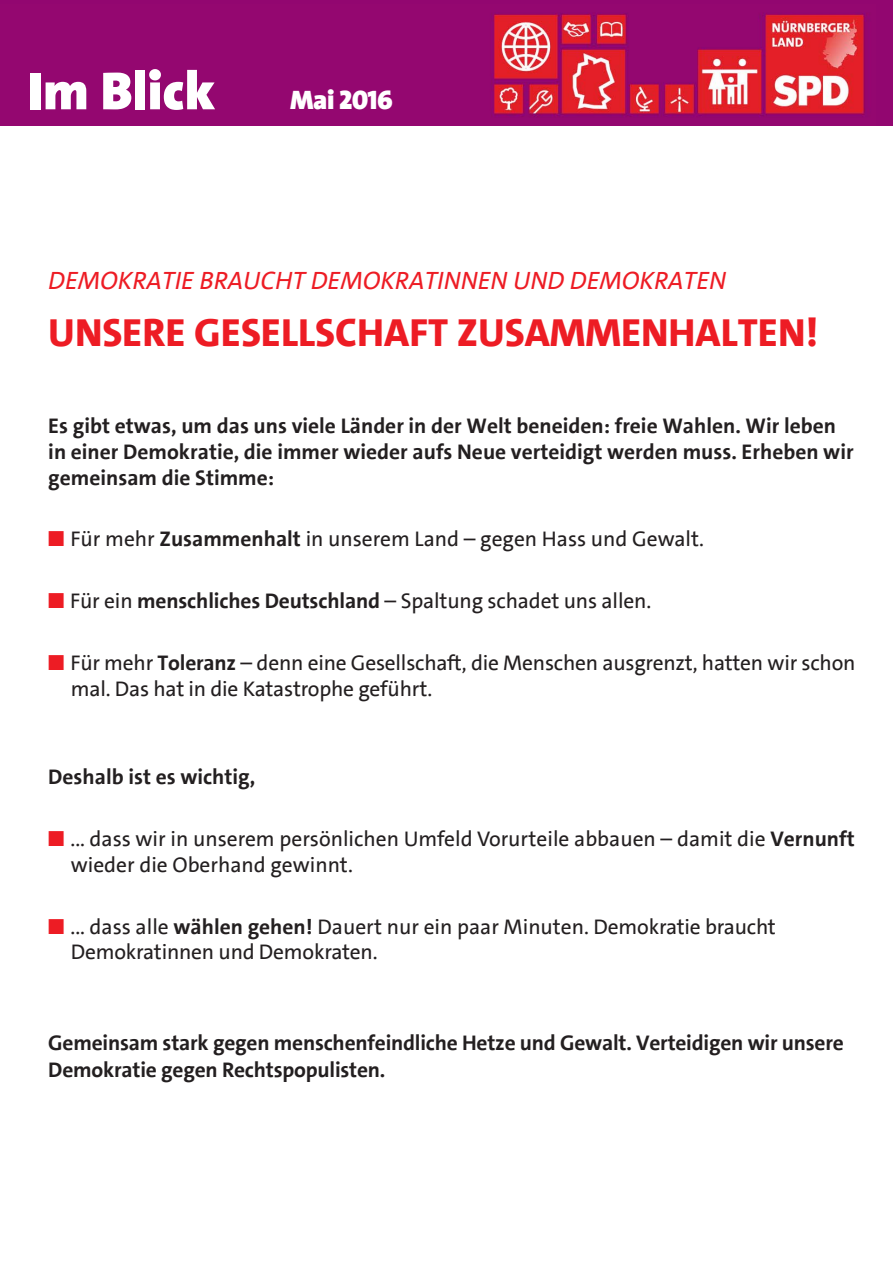
<style>
.page{position:relative;width:893px;height:1263px;background:#fff}
.page>*{position:absolute;margin:0;border:0;box-sizing:border-box;transform-origin:0 0}
.t1{font:900 54px "SPD The Sans";color:#fff}
.t2{font:800 39.75px "SPD The Sans Versal";color:#ed1c24}
.t3{font:900 27px "SPD The Sans";letter-spacing:-.02em;color:#fff}
.t4{font:italic 25.35px "SPD The Sans Versal";color:#ed1c24}
.t5{font:21.45px/25.7px "SPD The Sans";letter-spacing:-.005em;color:#231f20}
.t6{font:700 21.45px/25.7px "SPD The Sans";color:#231f20}
.s1{font-weight:700}
</style>
<div class="page">
<div style="left:0;top:0;width:893px;height:126px;background:#920670"></div>
<img style="left:492px;top:13px;width:373px;height:104px">
<h1 class="t1" style="left:28px;top:56px;width:189px">Im Blick</h1>
<p class="t3" style="left:290px;top:83px;width:104px">Mai 2016</p>
<p class="t4" style="left:48px;top:264px;width:679px">DEMOKRATIE BRAUCHT DEMOKRATINNEN UND DEMOKRATEN</p>
<h2 class="t2" style="left:48px;top:307px;width:771px">UNSERE GESELLSCHAFT ZUSAMMENHALTEN!</h2>
<p class="t6" style="left:48px;top:413px;width:807px">Es gibt etwas, um das uns viele Länder in der Welt beneiden: freie Wahlen. Wir leben in einer Demokratie, die immer wieder aufs Neue verteidigt werden muss. Erheben wir gemeinsam die Stimme:</p>
<p class="t5" style="left:71px;top:527px;width:635px">Für mehr <span class="s1">Zusammenhalt</span> in unserem Land – gegen Hass und Gewalt.</p>
<p class="t5" style="left:70px;top:588px;width:582px">Für ein <span class="s1">menschliches Deutschland</span> – Spaltung schadet uns allen.</p>
<p class="t5" style="left:71px;top:650px;width:786px">Für mehr <span class="s1">Toleranz</span> – denn eine Gesellschaft, die Menschen ausgrenzt, hatten wir schon mal. Das hat in die Katastrophe geführt.</p>
<p class="t6" style="left:48px;top:764px;width:209px">Deshalb ist es wichtig,</p>
<p class="t5" style="left:71px;top:826px;width:786px">... dass wir in unserem persönlichen Umfeld Vorurteile abbauen – damit die <span class="s1">Vernunft </span>wieder die Oberhand gewinnt.</p>
<p class="t5" style="left:71px;top:914px;width:707px">... dass alle <span class="s1">wählen gehen!</span> Dauert nur ein paar Minuten. Demokratie braucht<br>Demokratinnen und Demokraten.</p>
<p class="t6" style="left:48px;top:1029px;width:797px;line-height:27px">Gemeinsam stark gegen menschenfeindliche Hetze und Gewalt. Verteidigen wir unsere<br>Demokratie gegen Rechtspopulisten.</p>
</div>
